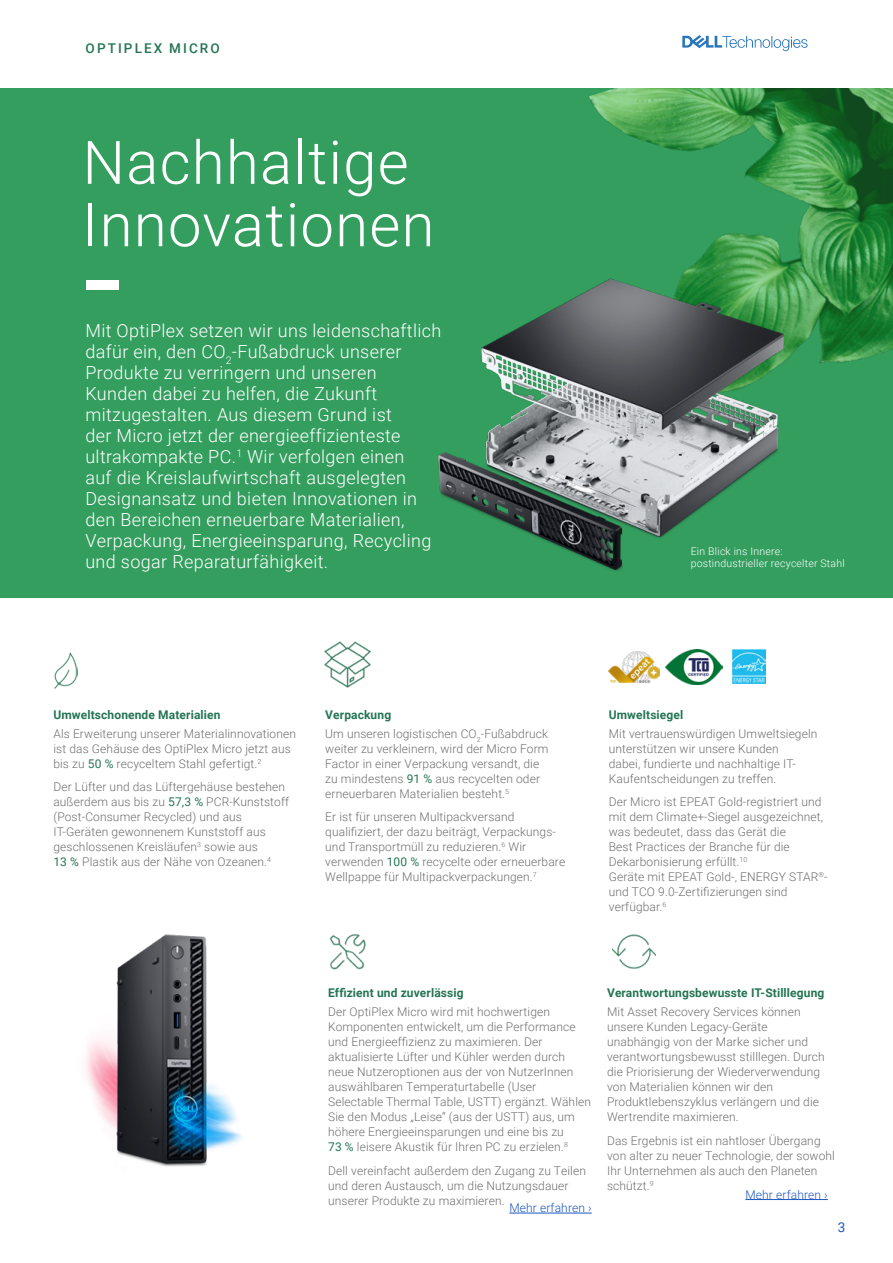
<style>
.page{position:relative;width:893px;height:1263px;background:#fff}
.page>*{position:absolute;margin:0;border:0;box-sizing:border-box;transform-origin:0 0}
.t1{font:300 60px/62.4px "Roboto";letter-spacing:.02em;color:#fff}
.t2{font:300 18px/21px "Roboto";letter-spacing:.02em;color:#fff}
.t3{font:500 13.5px "Roboto";letter-spacing:.155em;color:#247554}
.t4{font:13.5px "Roboto";color:#1d56c0}
.t5{font:300 12px/15px "Roboto";letter-spacing:.01em;color:#6e6e6e}
.t6{font:700 12px "Roboto";letter-spacing:.01em;color:#247554}
.t7{font:300 12px "Roboto";letter-spacing:.01em;color:#1d56c0}
.t8{font:300 10.5px/12.6px "Roboto";letter-spacing:.02em;color:#fff}
.s1{font-weight:400;color:#247554}
.s2{font-weight:700;color:#247554}
</style>
<div class="page">
<div style="left:0;top:89px;width:893px;height:509px;background:#349e5f"></div>
<img style="left:588px;top:89px;width:305px;height:274px">
<img style="left:438px;top:216px;width:388px;height:355px">
<img style="left:329px;top:934px;width:37px;height:36px">
<div style="left:86px;top:280px;width:33px;height:9px;background:#fff"></div>
<svg style="left:682px;top:35px;width:126px;height:16px"></svg>
<img style="left:665px;top:649px;width:57px;height:36px">
<img style="left:732px;top:650px;width:33px;height:34px">
<img style="left:324px;top:641px;width:47px;height:47px">
<img style="left:612px;top:934px;width:43px;height:35px">
<hr style="left:745px;top:1199px;width:83px;height:1px;background:#1d56c0">
<hr style="left:509px;top:1213px;width:83px;height:1px;background:#1d56c0">
<img style="left:54px;top:652px;width:24px;height:37px">
<img style="left:608px;top:651px;width:51px;height:31px">
<img style="left:85px;top:934px;width:157px;height:233px">
<p class="t3" style="left:86px;top:39px;width:136px">OPTIPLEX MICRO</p>
<h1 class="t1" style="left:82px;top:129px;width:353px">Nachhaltige<br>Innovationen</h1>
<p class="t2" style="left:85px;top:320px;width:357px">Mit OptiPlex setzen wir uns leidenschaftlich dafür ein, den CO<sub>2</sub>-Fußabdruck unserer Produkte zu verringern und unseren Kunden dabei zu helfen, die Zukunft mitzugestalten. Aus diesem Grund ist<br>der Micro jetzt der energieeffizienteste ultrakompakte PC.<sup>1</sup> Wir verfolgen einen<br>auf die Kreislaufwirtschaft ausgelegten Designansatz und bieten Innovationen in den Bereichen erneuerbare Materialien, Verpackung, Energieeinsparung, Recycling und sogar Reparaturfähigkeit.</p>
<p class="t8" style="left:691px;top:544px;width:155px">Ein Blick ins Innere: postindustrieller recycelter Stahl</p>
<p class="t6" style="left:53px;top:706px;width:169px">Umweltschonende Materialien</p>
<p class="t5" style="left:53px;top:726px;width:244px">Als Erweiterung unserer Materialinnovationen ist das Gehäuse des OptiPlex Micro jetzt aus bis zu <span class="s1">50 %</span> recyceltem Stahl gefertigt.<sup>2</sup></p>
<p class="t5" style="left:53px;top:779px;width:237px">Der Lüfter und das Lüftergehäuse bestehen außerdem aus bis zu <span class="s1">57,3 %</span> PCR-Kunststoff (Post-Consumer Recycled) und aus IT-Geräten gewonnenem Kunststoff aus geschlossenen Kreisläufen<sup>3</sup> sowie aus<br><span class="s1">13 %</span> Plastik aus der Nähe von Ozeanen.<sup>4</sup></p>
<p class="t5" style="left:325px;top:704px;width:224px;line-height:19.2px"><span class="s2">Verpackung<br></span>Um unseren logistischen CO<sub>2</sub>-Fußabdruck</p>
<p class="t5" style="left:325px;top:741px;width:225px">weiter zu verkleinern, wird der Micro Form Factor in einer Verpackung versandt, die zu mindestens <span class="s1">91 %</span> aus recycelten oder erneuerbaren Materialien besteht.<sup>5</sup></p>
<p class="t5" style="left:325px;top:809px;width:242px">Er ist für unseren Multipackversand qualifiziert, der dazu beiträgt, Verpackungs&shy;und Transportmüll zu reduzieren.<sup>6</sup> Wir verwenden <span class="s1">100 %</span> recycelte oder erneuerbare Wellpappe für Multipackverpackungen.<sup>7</sup></p>
<p class="t6" style="left:609px;top:706px;width:76px">Umweltsiegel</p>
<p class="t5" style="left:609px;top:726px;width:210px">Mit vertrauenswürdigen Umweltsiegeln unterstützen wir unsere Kunden<br>dabei, fundierte und nachhaltige IT-Kaufentscheidungen zu treffen.</p>
<p class="t5" style="left:609px;top:794px;width:220px">Der Micro ist EPEAT Gold-registriert und mit dem Climate+-Siegel ausgezeichnet, was bedeutet, dass das Gerät die<br>Best Practices der Branche für die Dekarbonisierung erfüllt.<sup>10<br></sup>Geräte mit EPEAT Gold-, ENERGY STAR<sup>®</sup>- und TCO 9.0-Zertifizierungen sind verfügbar.<sup>6</sup></p>
<p class="t6" style="left:328px;top:984px;width:137px">Effizient und zuverlässig</p>
<p class="t5" style="left:328px;top:1004px;width:264px">Der OptiPlex Micro wird mit hochwertigen Komponenten entwickelt, um die Performance und Energieeffizienz zu maximieren. Der aktualisierte Lüfter und Kühler werden durch neue Nutzeroptionen aus der von NutzerInnen auswählbaren Temperaturtabelle (User Selectable Thermal Table, USTT) ergänzt. Wählen Sie den Modus „Leise“ (aus der USTT) aus, um höhere Energieeinsparungen und eine bis zu<br><span class="s1">73 %</span> leisere Akustik für Ihren PC zu erzielen.<sup>8</sup></p>
<p class="t5" style="left:328px;top:1163px;width:259px">Dell vereinfacht außerdem den Zugang zu Teilen und deren Austausch, um die Nutzungsdauer unserer Produkte zu maximieren.</p>
<p class="t7" style="left:509px;top:1199px;width:84px">Mehr erfahren ›</p>
<p class="t6" style="left:607px;top:984px;width:219px">Verantwortungsbewusste IT-Stilllegung</p>
<p class="t5" style="left:607px;top:1004px;width:219px">Mit Asset Recovery Services können unsere Kunden Legacy-Geräte unabhängig von der Marke sicher und verantwortungsbewusst stilllegen. Durch die Priorisierung der Wiederverwendung von Materialien können wir den Produktlebenszyklus verlängern und die Wertrendite maximieren.</p>
<p class="t5" style="left:607px;top:1133px;width:229px">Das Ergebnis ist ein nahtloser Übergang von alter zu neuer Technologie, der sowohl<br>Ihr Unternehmen als auch den Planeten schützt.<sup>9</sup></p>
<p class="t7" style="left:745px;top:1186px;width:84px">Mehr erfahren ›</p>
<p class="t4" style="left:838px;top:1218px;width:9px">3</p>
</div>
